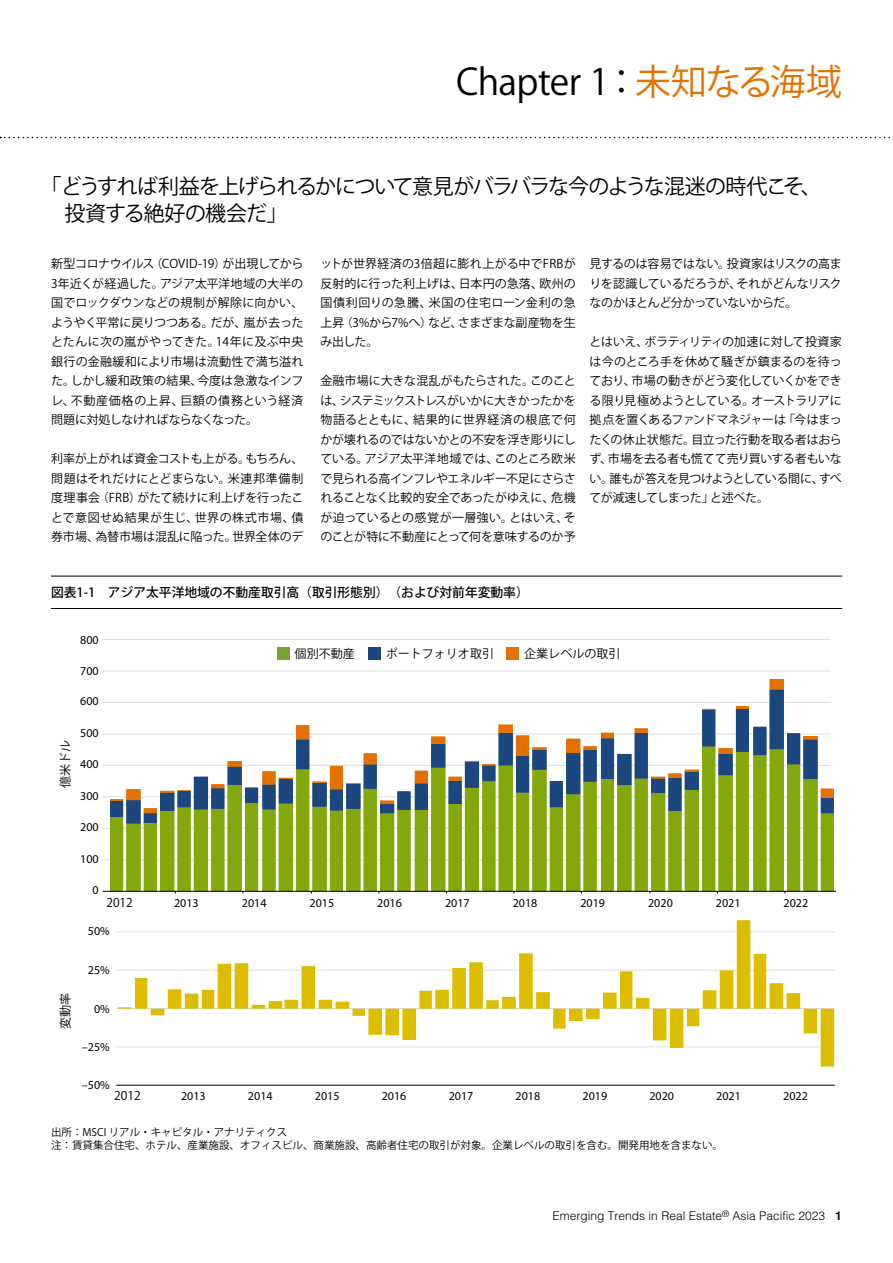
<style>
.page{position:relative;width:893px;height:1263px;background:#fff}
.page>*{position:absolute;margin:0;border:0;box-sizing:border-box;transform-origin:0 0}
.t1{font:36px "Koz Go Pro";letter-spacing:-.02em;color:#000}
.t2{font:21px/27px "Koz Go Pro";letter-spacing:-.055em;color:#000}
.t3{font:500 12.75px "Koz Go Pro";color:#000}
.t4{font:12px/19.5px "Koz Go Pro";letter-spacing:-.015em;color:#000;text-align:justify}
.t5{font:300 12px "Helvetica Neue";color:#000}
.t6{font:300 12px "Helvetica LT Std";color:#000}
.t7{font:12px "Koz Go Pro Regular 90 msp RKSJ H";color:#000}
.t8{font:10.5px/13.5px "Koz Go Pro";color:#000}
.s1{color:#e47000}
.s2{font-weight:700}
</style>
<div class="page">
<div style="left:277px;top:647px;width:13px;height:13px;background:#77a42c"></div>
<div style="left:368px;top:647px;width:13px;height:13px;background:#1c477e"></div>
<div style="left:506px;top:647px;width:13px;height:13px;background:#e47000"></div>
<hr style="left:103px;top:859px;width:733px;height:1px;background:#dcdddd">
<hr style="left:103px;top:828px;width:733px;height:1px;background:#dcdddd">
<hr style="left:103px;top:796px;width:733px;height:1px;background:#dcdddd">
<hr style="left:103px;top:765px;width:728px;height:1px;background:#dcdddd">
<hr style="left:103px;top:733px;width:728px;height:1px;background:#dcdddd">
<hr style="left:103px;top:702px;width:728px;height:1px;background:#dcdddd">
<hr style="left:103px;top:670px;width:728px;height:1px;background:#dcdddd">
<hr style="left:103px;top:639px;width:728px;height:1px;background:#dcdddd">
<svg style="left:110px;top:823px;width:724px;height:68px;background:#97b634"></svg>
<svg style="left:110px;top:813px;width:724px;height:10px;background:#94b23b"></svg>
<svg style="left:110px;top:679px;width:724px;height:134px"></svg>
<hr style="left:103px;top:891px;width:733px;height:1px;background:#000">
<hr style="left:116px;top:1085px;width:719px;height:1px;background:#000">
<hr style="left:116px;top:1046px;width:719px;height:1px;background:#dcdddd">
<hr style="left:116px;top:970px;width:719px;height:1px;background:#dcdddd">
<hr style="left:116px;top:931px;width:719px;height:1px;background:#dcdddd">
<hr style="left:116px;top:1008px;width:719px;height:1px;background:#dcdddd">
<svg style="left:118px;top:920px;width:716px;height:146px"></svg>
<svg style="left:0;top:137px;width:890px;height:1px"></svg>
<hr style="left:51px;top:576px;width:791px;height:1px;background:#000">
<hr style="left:51px;top:608px;width:791px;height:1px;background:#000">
<h1 class="t1" style="left:456px;top:58px;width:387px">Chapter 1：<span class="s1">未知なる海域</span></h1>
<h2 class="t2" style="left:64px;top:173px;width:759px;text-indent:-24px">「どうすれば利益を上げられるかについて意見がバラバラな今のような混迷の時代こそ、投資する絶好の機会だ」</h2>
<p class="t4" style="left:51px;top:255px;width:254px">新型コロナウイルス（COVID-19）が出現してから3年近くが経過した。アジア太平洋地域の大半の国でロックダウンなどの規制が解除に向かい、ようやく平常に戻りつつある。だが、嵐が去ったとたんに次の嵐がやってきた。14年に及ぶ中央銀行の金融緩和により市場は流動性で満ち溢れた。しかし緩和政策の結果、今度は急激なインフレ、不動産価格の上昇、巨額の債務という経済問題に対処しなければならなくなった。</p>
<p class="t4" style="left:51px;top:450px;width:254px">利率が上がれば資金コストも上がる。もちろん、問題はそれだけにとどまらない。米連邦準備制度理事会（FRB）がたて続けに利上げを行ったことで意図せぬ結果が生じ、世界の株式市場、債券市場、為替市場は混乱に陥った。世界全体のデ</p>
<p class="t4" style="left:320px;top:255px;width:257px">ットが世界経済の3倍超に膨れ上がる中でFRBが反射的に行った利上げは、日本円の急落、欧州の国債利回りの急騰、米国の住宅ローン金利の急上昇（3%から7%へ）など、さまざまな副産物を生み出した。</p>
<p class="t4" style="left:320px;top:372px;width:257px">金融市場に大きな混乱がもたらされた。このことは、システミックストレスがいかに大きかったかを物語るとともに、結果的に世界経済の根底で何かが壊れるのではないかとの不安を浮き彫りにしている。アジア太平洋地域では、このところ欧米で見られる高インフレやエネルギー不足にさらされることなく比較的安全であったがゆえに、危機が迫っているとの感覚が一層強い。とはいえ、そのことが特に不動産にとって何を意味するのか予</p>
<p class="t4" style="left:590px;top:255px;width:254px">見するのは容易ではない。投資家はリスクの高まりを認識しているだろうが、それがどんなリスクなのかほとんど分かっていないからだ。</p>
<p class="t4" style="left:590px;top:333px;width:254px">とはいえ、ボラティリティの加速に対して投資家は今のところ手を休めて騒ぎが鎮まるのを待っており、市場の動きがどう変化していくかをできる限り見極めようとしている。オーストラリアに拠点を置くあるファンドマネジャーは「今はまったくの休止状態だ。目立った行動を取る者はおらず、市場を去る者も慌てて売り買いする者もいない。誰もが答えを見つけようとしている間に、すべてが減速してしまった」と述べた。</p>
<p class="t3" style="left:51px;top:584px;width:479px">図表1-1　アジア太平洋地域の不動産取引高（取引形態別）（および対前年変動率）</p>
<p class="t5" style="left:80px;top:633px;width:20px">800</p>
<p class="t7" style="left:58px;top:788px;width:50px;rotate:-90deg">億米ドル</p>
<p class="t5" style="left:80px;top:663px;width:20px">700</p>
<p class="t5" style="left:80px;top:694px;width:20px">600</p>
<p class="t5" style="left:80px;top:725px;width:20px">500</p>
<p class="t5" style="left:80px;top:757px;width:20px">400</p>
<p class="t5" style="left:80px;top:788px;width:20px">300</p>
<p class="t5" style="left:80px;top:820px;width:20px">200</p>
<p class="t7" style="left:295px;top:646px;width:62px">個別不動産</p>
<p class="t7" style="left:386px;top:646px;width:110px">ポートフォリオ取引</p>
<p class="t7" style="left:524px;top:646px;width:98px">企業レベルの取引</p>
<p class="t5" style="left:80px;top:851px;width:20px">100</p>
<p class="t5" style="left:93px;top:883px;width:8px">0</p>
<p class="t7" style="left:106px;top:894px;width:28px">2012</p>
<p class="t5" style="left:174px;top:895px;width:26px">2013</p>
<p class="t5" style="left:242px;top:895px;width:26px">2014</p>
<p class="t5" style="left:310px;top:895px;width:26px">2015</p>
<p class="t5" style="left:377px;top:895px;width:26px">2016</p>
<p class="t5" style="left:445px;top:895px;width:26px">2017</p>
<p class="t5" style="left:513px;top:895px;width:26px">2018</p>
<p class="t5" style="left:580px;top:895px;width:26px">2019</p>
<p class="t5" style="left:648px;top:895px;width:26px">2020</p>
<p class="t5" style="left:716px;top:895px;width:26px">2021</p>
<p class="t5" style="left:784px;top:895px;width:26px">2022</p>
<p class="t5" style="left:88px;top:924px;width:23px">50%</p>
<p class="t7" style="left:58px;top:1029px;width:38px;rotate:-90deg">変動率</p>
<p class="t5" style="left:88px;top:962px;width:23px">25%</p>
<p class="t5" style="left:94px;top:1001px;width:17px">0%</p>
<p class="t5" style="left:82px;top:1040px;width:29px">–25%</p>
<p class="t5" style="left:82px;top:1077px;width:29px">–50%</p>
<p class="t7" style="left:114px;top:1088px;width:28px">2012</p>
<p class="t5" style="left:181px;top:1089px;width:26px">2013</p>
<p class="t5" style="left:248px;top:1089px;width:26px">2014</p>
<p class="t5" style="left:315px;top:1089px;width:26px">2015</p>
<p class="t5" style="left:382px;top:1089px;width:26px">2016</p>
<p class="t5" style="left:449px;top:1089px;width:26px">2017</p>
<p class="t5" style="left:516px;top:1089px;width:26px">2018</p>
<p class="t5" style="left:582px;top:1089px;width:26px">2019</p>
<p class="t5" style="left:649px;top:1089px;width:26px">2020</p>
<p class="t5" style="left:716px;top:1089px;width:26px">2021</p>
<p class="t5" style="left:783px;top:1089px;width:26px">2022</p>
<p class="t8" style="left:51px;top:1125px;width:673px">出所：MSCI リアル・キャピタル・アナリティクス<br>注：賃貸集合住宅、ホテル、産業施設、オフィスビル、商業施設、高齢者住宅の取引が対象。企業レベルの取引を含む。開発用地を含まない。</p>
<p class="t6" style="left:553px;top:1209px;width:291px">Emerging Trends in Real Estate<sup>®</sup> Asia Pacific 2023 <span class="s2">1</span></p>
</div>
